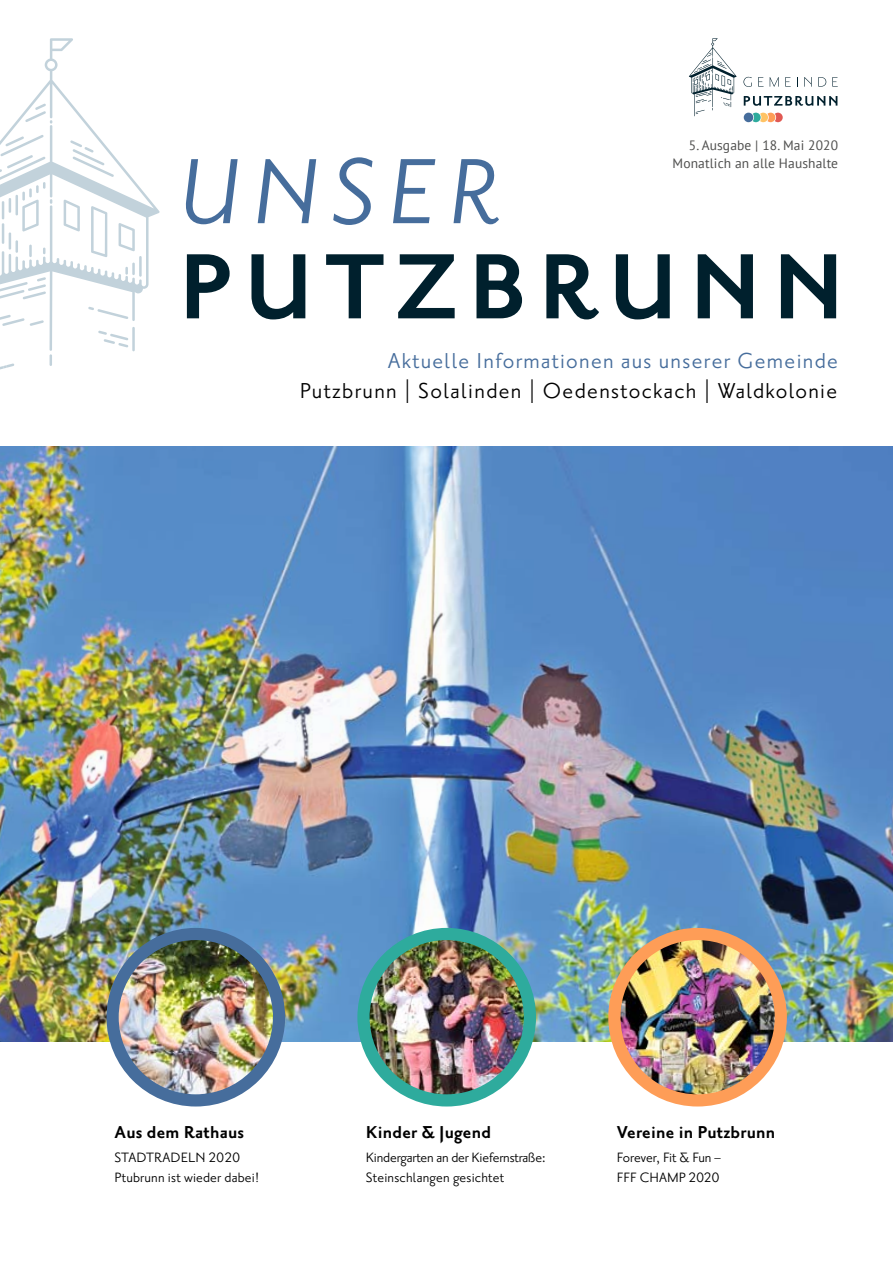
<style>
.page{position:relative;width:893px;height:1263px;background:#fff}
.page>*{position:absolute;margin:0;border:0;box-sizing:border-box;transform-origin:0 0}
.t1{font:26.25px "Priori Sans OT";letter-spacing:.05em;color:#000}
.t2{font:26.25px "Priori Sans OT";letter-spacing:.05em;color:#466d9c}
.t3{font:700 21px "Priori Sans OT";letter-spacing:.01em;color:#000}
.t4{font:16.5px/19.8px "Priori Sans OT";letter-spacing:.01em;color:#000}
.t5{font:16.5px/19.8px "Priori Sans OT";letter-spacing:-.01em;color:#000}
.t6{font:13.5px/17.7px "PT Sans";letter-spacing:.01em;color:#4e4e4d;text-align:right}
</style>
<div class="page">
<img style="left:0;top:446px;width:893px;height:596px">
<img style="left:107px;top:928px;width:178px;height:178px">
<img style="left:357px;top:928px;width:179px;height:178px">
<img style="left:608px;top:928px;width:179px;height:178px">
<svg style="left:744px;top:113px;width:39px;height:9px"></svg>
<svg style="left:743px;top:77px;width:9px;height:10px"></svg>
<svg style="left:758px;top:77px;width:5px;height:10px"></svg>
<svg style="left:770px;top:77px;width:9px;height:10px"></svg>
<svg style="left:785px;top:77px;width:6px;height:10px"></svg>
<svg style="left:804px;top:77px;width:8px;height:10px"></svg>
<svg style="left:818px;top:77px;width:8px;height:10px"></svg>
<svg style="left:832px;top:77px;width:6px;height:10px"></svg>
<svg style="left:744px;top:96px;width:93px;height:10px"></svg>
<svg style="left:689px;top:38px;width:48px;height:78px"></svg>
<svg style="left:185px;top:159px;width:53px;height:65px"></svg>
<svg style="left:258px;top:159px;width:58px;height:64px"></svg>
<svg style="left:333px;top:157px;width:39px;height:68px"></svg>
<svg style="left:393px;top:159px;width:42px;height:64px"></svg>
<svg style="left:454px;top:159px;width:45px;height:65px"></svg>
<svg style="left:187px;top:254px;width:43px;height:64px"></svg>
<svg style="left:251px;top:254px;width:54px;height:65px"></svg>
<svg style="left:326px;top:254px;width:57px;height:64px"></svg>
<svg style="left:398px;top:254px;width:57px;height:64px"></svg>
<svg style="left:476px;top:254px;width:46px;height:64px"></svg>
<svg style="left:546px;top:254px;width:53px;height:65px"></svg>
<svg style="left:616px;top:254px;width:54px;height:65px"></svg>
<svg style="left:698px;top:254px;width:55px;height:64px"></svg>
<svg style="left:781px;top:254px;width:55px;height:64px"></svg>
<svg style="left:0;top:364px;width:14px;height:5px"></svg>
<svg style="left:50px;top:354px;width:2px;height:12px"></svg>
<svg style="left:0;top:38px;width:160px;height:313px"></svg>
<p class="t6" style="left:673px;top:137px;width:167px">5. Ausgabe | 18. Mai 2020<br>Monatlich an alle Haushalte</p>
<h1 class="t2" style="left:388px;top:349px;width:452px">Aktuelle Informationen aus unserer Gemeinde</h1>
<h1 class="t1" style="left:300px;top:378px;width:539px">Putzbrunn | Solalinden | Oedenstockach | Waldkolonie</h1>
<p class="t3" style="left:115px;top:1123px;width:131px">aus dem rathaus</p>
<p class="t4" style="left:115px;top:1148px;width:146px">STADTRADELN 2020<br>Ptubrunn ist wieder dabei!</p>
<p class="t3" style="left:366px;top:1123px;width:127px">Kinder &amp; Jugend</p>
<p class="t5" style="left:366px;top:1148px;width:182px">Kindergarten an der Kiefernstraße:<br>Steinschlangen gesichtet</p>
<p class="t3" style="left:617px;top:1123px;width:160px">vereine in Putzbrunn</p>
<p class="t4" style="left:617px;top:1148px;width:106px">Forever, Fit &amp; Fun –<br>FFF CHAMP 2020</p>
</div>
